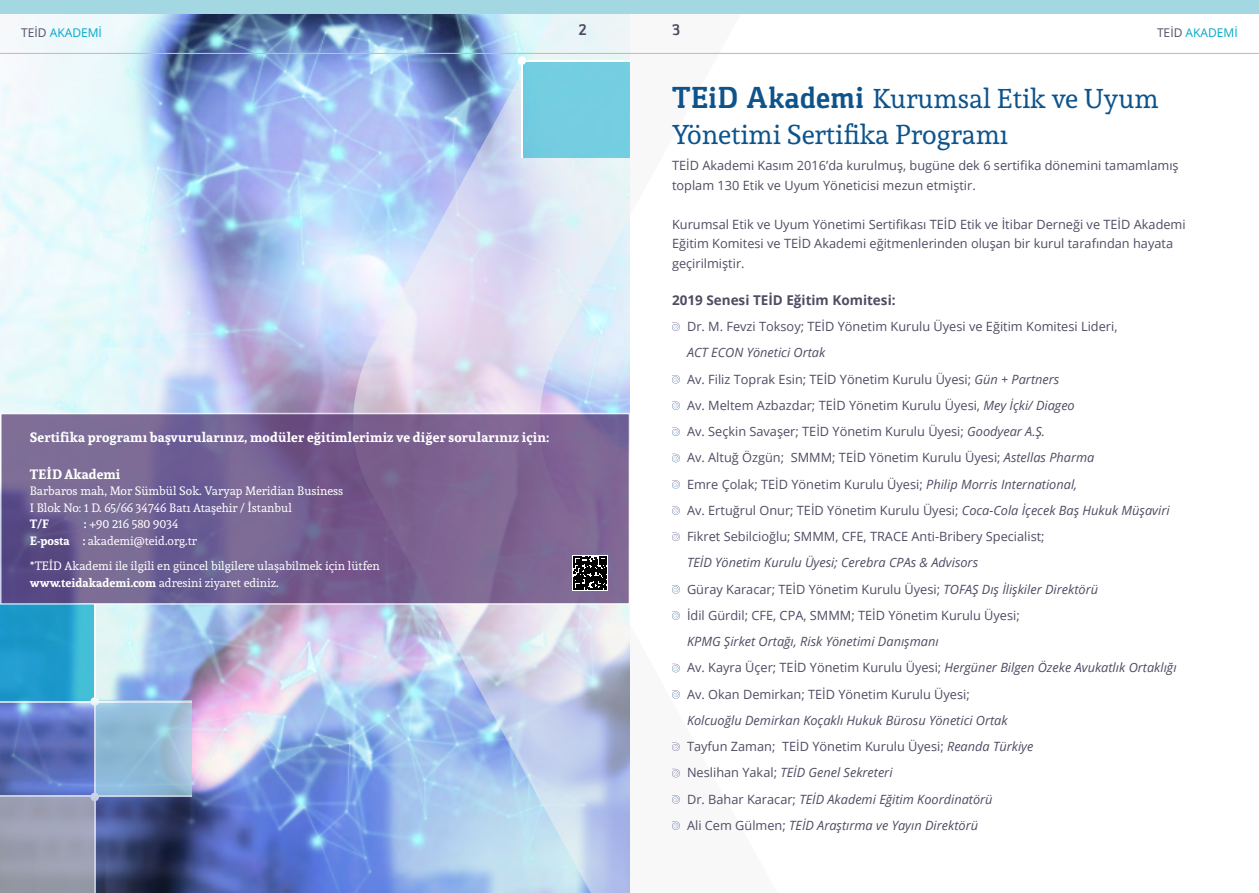
<style>
.page{position:relative;width:1259px;height:893px;background:#fff}
.page>*{position:absolute;margin:0;border:0;box-sizing:border-box;transform-origin:0 0}
.t1{font:27px/36px "Andada";color:#0d538c}
.t2{font:700 16.5px "Gaspar";color:#514b63}
.t3{font:700 13.5px "Andada";letter-spacing:.01em;color:#fff}
.t4{font:700 13.5px "Open Sans";color:#514b63}
.t5{font:12.75px/26.2px "Open Sans";color:#514b63}
.t6{font:italic 12.75px/26.2px "Open Sans";color:#514b63}
.t7{font:12px/16.5px "Andada";color:#fff}
.t8{font:12px "Open Sans";color:#00a8cc}
.t9{font:700 12px "Andada";color:#fff}
.s1{color:#514b63}
.s2{font-weight:700}
.s3{font-family:"Gaspar";font-weight:700;font-size:31.5px}
.s4{font-style:italic}
.s5{font-style:normal}
</style>
<div class="page">
<img style="left:0;top:14px;width:339px;height:879px">
<svg style="left:339px;top:14px;width:381px;height:879px"></svg>
<div style="left:0;top:0;width:1259px;height:14px;background:#a3d8e3"></div>
<hr style="left:0;top:53px;width:1259px;height:1px;background:#c1bfc3">
<svg style="left:672px;top:322px;width:8px;height:9px"></svg>
<svg style="left:672px;top:375px;width:8px;height:9px"></svg>
<svg style="left:672px;top:401px;width:8px;height:9px"></svg>
<svg style="left:672px;top:427px;width:8px;height:9px"></svg>
<svg style="left:672px;top:454px;width:8px;height:8px"></svg>
<svg style="left:672px;top:480px;width:8px;height:9px"></svg>
<svg style="left:672px;top:506px;width:8px;height:9px"></svg>
<svg style="left:672px;top:532px;width:8px;height:9px"></svg>
<svg style="left:672px;top:585px;width:8px;height:9px"></svg>
<svg style="left:672px;top:611px;width:8px;height:9px"></svg>
<svg style="left:672px;top:664px;width:8px;height:8px"></svg>
<svg style="left:672px;top:690px;width:8px;height:9px"></svg>
<svg style="left:672px;top:742px;width:8px;height:9px"></svg>
<svg style="left:672px;top:769px;width:8px;height:8px"></svg>
<svg style="left:672px;top:795px;width:8px;height:9px"></svg>
<svg style="left:672px;top:821px;width:8px;height:9px"></svg>
<svg style="left:0;top:605px;width:94px;height:96px;background:#24a1cd"></svg>
<svg style="left:95px;top:702px;width:97px;height:93px;background:#95bdd8"></svg>
<div style="left:0;top:797px;width:95px;height:96px;background:linear-gradient(to right,#999cab,#9da1b5)"></div>
<hr style="left:94px;top:605px;width:1px;height:288px;background:#fff">
<hr style="left:0;top:701px;width:192px;height:1px;background:#fff">
<hr style="left:0;top:795px;width:192px;height:2px;background:#fff">
<svg style="left:90px;top:697px;width:9px;height:9px"></svg>
<div style="left:90px;top:793px;width:9px;height:8px;background:#cad0e7;border-radius:50%"></div>
<div style="left:521px;top:61px;width:108px;height:96px;background:#74cee1"></div>
<hr style="left:521px;top:60px;width:1px;height:97px;background:#fff">
<hr style="left:522px;top:60px;width:107px;height:1px;background:#fff">
<div style="left:518px;top:56px;width:8px;height:9px;background:#fff;border-radius:50%"></div>
<svg style="left:0;top:413px;width:630px;height:192px;background:#786493"></svg>
<svg style="left:572px;top:555px;width:36px;height:36px"></svg>
<svg style="left:574px;top:557px;width:33px;height:33px"></svg>
<p class="t8" style="left:21px;top:25px;width:82px"><span class="s1">TEİD</span> AKADEMİ</p>
<p class="t2" style="left:578px;top:20px;width:10px">2</p>
<p class="t2" style="left:672px;top:20px;width:10px">3</p>
<p class="t8" style="left:1157px;top:25px;width:82px"><span class="s1">TEİD</span> AKADEMİ</p>
<p class="t3" style="left:30px;top:428px;width:521px">Sertifika programı başvurularınız, modüler eğitimlerimiz ve diğer sorularınız için:</p>
<p class="t3" style="left:30px;top:465px;width:92px">TEİD Akademi</p>
<p class="t7" style="left:30px;top:483px;width:315px">Barbaros mah, Mor Sümbül Sok. Varyap Meridian Business<br>I Blok No: 1 D. 65/66 34746 Batı Ataşehir / İstanbul</p>
<p class="t9" style="left:30px;top:516px;width:21px">T/F</p>
<p class="t7" style="left:30px;top:516px;width:169px;text-indent:54px"><span class="s2">:</span> +90 216 580 9034<br><span class="s2">E-posta :</span> akademi@teid.org.tr</p>
<p class="t7" style="left:30px;top:557px;width:352px">*TEİD Akademi ile ilgili en güncel bilgilere ulaşabilmek için lütfen <span class="s2">www.teidakademi.com</span> adresini ziyaret ediniz.</p>
<h1 class="t1" style="left:672px;top:80px;width:488px"><span class="s3">TEiD Akademi</span> Kurumsal Etik ve Uyum<br>Yönetimi Sertifika Programı</h1>
<p class="t5" style="left:672px;top:156px;width:508px;line-height:19.5px">TEİD Akademi Kasım 2016’da kurulmuş, bugüne dek 6 sertifika dönemini tamamlamış toplam 130 Etik ve Uyum Yöneticisi mezun etmiştir.</p>
<p class="t5" style="left:672px;top:214px;width:515px;line-height:19.5px">Kurumsal Etik ve Uyum Yönetimi Sertifikası TEİD Etik ve İtibar Derneği ve TEİD Akademi<br>Eğitim Komitesi ve TEİD Akademi eğitmenlerinden oluşan bir kurul tarafından hayata geçirilmiştir.</p>
<p class="t4" style="left:672px;top:290px;width:225px">2019 Senesi TEİD Eğitim Komitesi:</p>
<p class="t5" style="left:687px;top:313px;width:432px">Dr. M. Fevzi Toksoy; TEİD Yönetim Kurulu Üyesi ve Eğitim Komitesi Lideri,</p>
<p class="t5" style="left:687px;top:339px;width:484px"><span class="s4">ACT ECON Yönetici Ortak<br></span>Av. Filiz Toprak Esin; TEİD Yönetim Kurulu Üyesi; <span class="s4">Gün + Partners<br></span>Av. Meltem Azbazdar; TEİD Yönetim Kurulu Üyesi, <span class="s4">Mey İçki/ Diageo<br></span>Av. Seçkin Savaşer; TEİD Yönetim Kurulu Üyesi; <span class="s4">Goodyear A.Ş.<br></span>Av. Altuğ Özgün; SMMM; TEİD Yönetim Kurulu Üyesi; <span class="s4">Astellas Pharma<br></span>Emre Çolak; TEİD Yönetim Kurulu Üyesi; <span class="s4">Philip Morris International,<br></span>Av. Ertuğrul Onur; TEİD Yönetim Kurulu Üyesi; <span class="s4">Coca-Cola İçecek Baş Hukuk Müşaviri </span>Fikret Sebilcioğlu; SMMM, CFE, TRACE Anti-Bribery Specialist;</p>
<p class="t5" style="left:687px;top:549px;width:412px"><span class="s4">TEİD Yönetim Kurulu Üyesi; Cerebra CPAs &amp; Advisors<br></span>Güray Karacar; TEİD Yönetim Kurulu Üyesi; <span class="s4">TOFAŞ Dış İlişkiler Direktörü<br></span>İdil Gürdil; CFE, CPA, SMMM; TEİD Yönetim Kurulu Üyesi;</p>
<p class="t6" style="left:687px;top:628px;width:491px">KPMG Şirket Ortağı, Risk Yönetimi Danışmanı<br><span class="s5">Av. Kayra Üçer; TEİD Yönetim Kurulu Üyesi;</span> Hergüner Bilgen Özeke Avukatlık Ortaklığı<br><span class="s5">Av. Okan Demirkan; TEİD Yönetim Kurulu Üyesi;</span></p>
<p class="t6" style="left:687px;top:707px;width:348px">Kolcuoğlu Demirkan Koçaklı Hukuk Bürosu Yönetici Ortak <span class="s5">Tayfun Zaman; TEİD Yönetim Kurulu Üyesi;</span> Reanda Türkiye <span class="s5">Neslihan Yakal;</span> TEİD Genel Sekreteri<br><span class="s5">Dr. Bahar Karacar;</span> TEİD Akademi Eğitim Koordinatörü<br><span class="s5">Ali Cem Gülmen;</span> TEİD Araştırma ve Yayın Direktörü</p>
</div>
